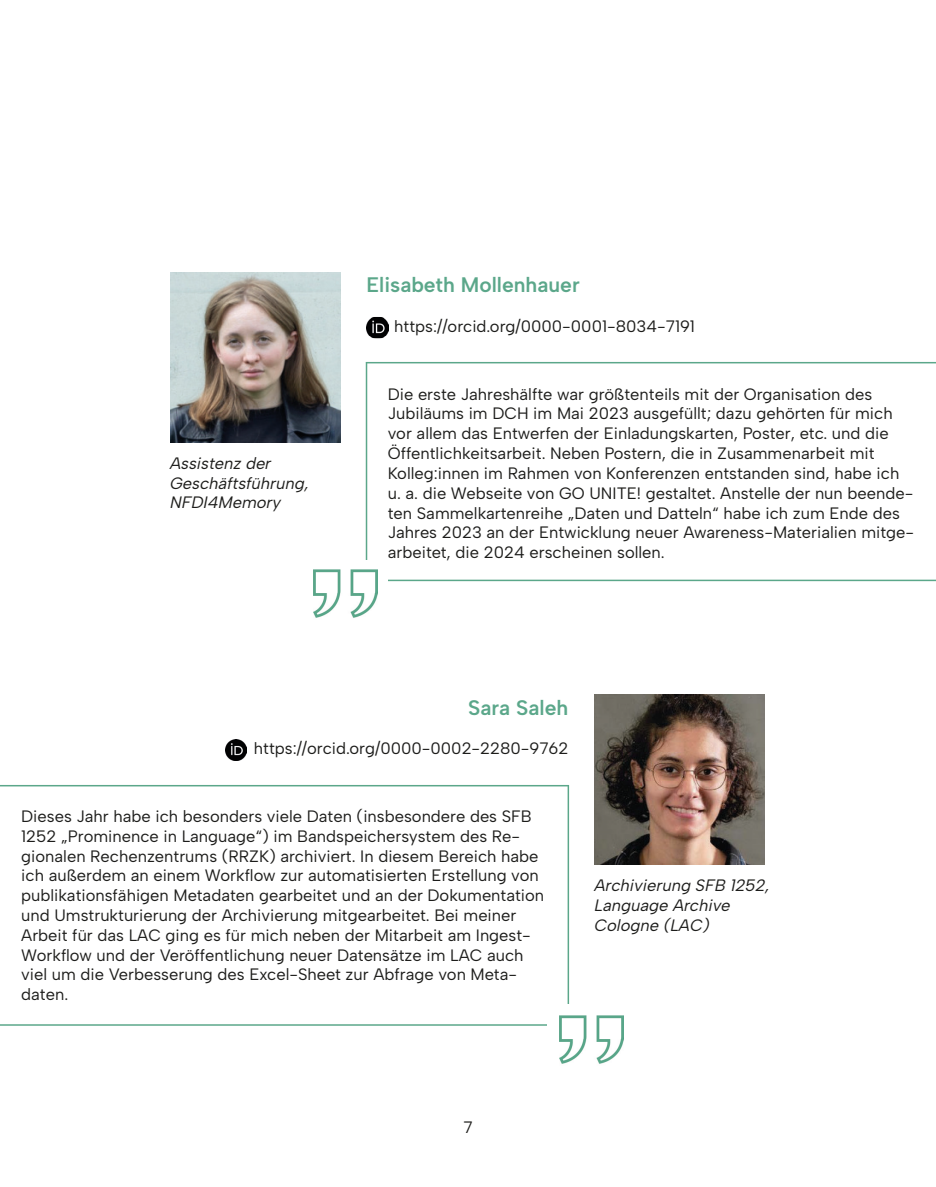
<style>
.page{position:relative;width:936px;height:1187px;background:#fff}
.page>*{position:absolute;margin:0;border:0;box-sizing:border-box;transform-origin:0 0}
.t1{font:21px "Albert Sans";color:#5ba78a}
.t2{font:16.5px/19.8px "Albert Sans";color:#1d1d1b}
.t3{font:italic 16.5px/19.8px "Albert Sans";color:#1d1d1b}
</style>
<div class="page">
<img style="left:170px;top:272px;width:170px;height:170px">
<img style="left:594px;top:694px;width:170px;height:170px">
<svg style="left:366px;top:362px;width:569px;height:219px"></svg>
<svg style="left:0;top:785px;width:569px;height:240px"></svg>
<div style="left:299px;top:560px;width:89px;height:79px;background:#fff"></div>
<img style="left:313px;top:569px;width:64px;height:49px">
<div style="left:547px;top:1004px;width:88px;height:80px;background:#fff"></div>
<img style="left:559px;top:1015px;width:64px;height:49px">
<img style="left:368px;top:317px;width:19px;height:21px">
<img style="left:367px;top:318px;width:21px;height:17px">
<img style="left:225px;top:739px;width:22px;height:21px">
<p class="t3" style="left:170px;top:453px;width:140px">Assistenz der<br>Geschäftsführung,<br>NFDI4Memory</p>
<p class="t1" style="left:366px;top:272px;width:215px">Elisabeth Mollenhauer</p>
<p class="t2" style="left:394px;top:316px;width:302px">https://orcid.org/0000-0001-8034-7191</p>
<p class="t2" style="left:388px;top:384px;width:528px">Die erste Jahreshälfte war größtenteils mit der Organisation des Jubiläums im DCH im Mai 2023 ausgefüllt; dazu gehörten für mich vor allem das Entwerfen der Einladungskarten, Poster, etc. und die Öffentlichkeitsarbeit. Neben Postern, die in Zusammenarbeit mit Kolleg:innen im Rahmen von Konferenzen entstanden sind, habe ich u. a. die Webseite von GO UNITE! gestaltet. Anstelle der nun beende&shy;ten Sammelkartenreihe „Daten und Datteln“ habe ich zum Ende des Jahres 2023 an der Entwicklung neuer Awareness-Materialien mitge&shy;arbeitet, die 2024 erscheinen sollen.</p>
<p class="t1" style="left:468px;top:694px;width:102px">Sara Saleh</p>
<p class="t2" style="left:254px;top:738px;width:316px">https://orcid.org/0000-0002-2280-9762</p>
<p class="t2" style="left:21px;top:806px;width:524px">Dieses Jahr habe ich besonders viele Daten (insbesondere des SFB 1252 „Prominence in Language“) im Bandspeichersystem des Re&shy;gionalen Rechenzentrums (RRZK) archiviert. In diesem Bereich habe ich außerdem an einem Workflow zur automatisierten Erstellung von publikationsfähigen Metadaten gearbeitet und an der Dokumentation und Umstrukturierung der Archivierung mitgearbeitet. Bei meiner Arbeit für das LAC ging es für mich neben der Mitarbeit am Ingest-Workflow und der Veröffentlichung neuer Datensätze im LAC auch viel um die Verbesserung des Excel-Sheet zur Abfrage von Meta&shy;daten.</p>
<p class="t3" style="left:594px;top:875px;width:177px">Archivierung SFB 1252,<br>Language Archive<br>Cologne (LAC)</p>
<p class="t2" style="left:463px;top:1116px;width:11px">7</p>
</div>
